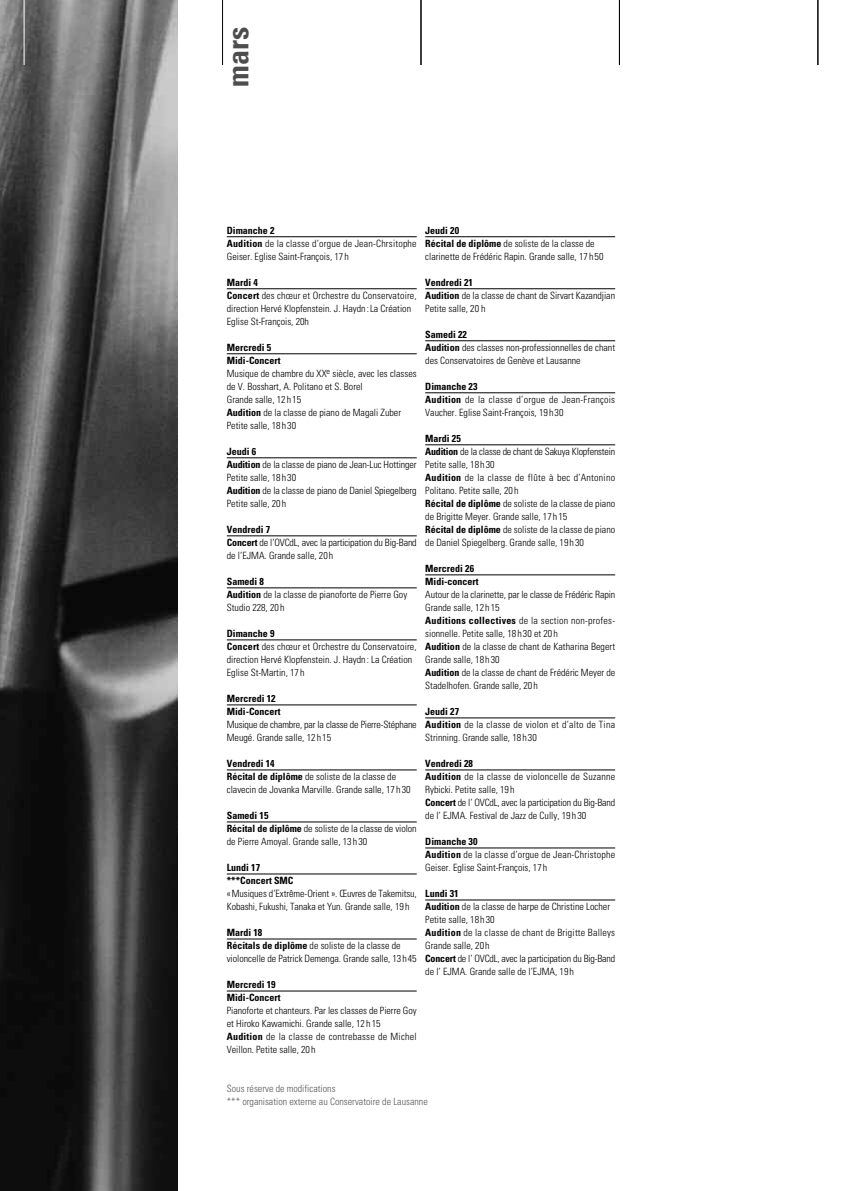
<style>
.page{position:relative;width:842px;height:1191px;background:#fff}
.page>*{position:absolute;margin:0;border:0;box-sizing:border-box;transform-origin:0 0}
.t1{font:700 condensed 30px "Univers LT";color:#4d4d4d}
.t2{font:300 condensed 10px/13px "Univers LT";color:#000}
.t3{font:300 condensed 10px/13px "Univers LT";letter-spacing:.02em;color:#000}
.t4{font:700 condensed 10px/13px "Univers LT";color:#000}
.t5{font:300 condensed 10px/13px "Univers LT";color:#595959}
.s1{font-weight:700}
</style>
<div class="page">
<hr style="left:222px;top:0;width:1px;height:65px;background:#000">
<img style="left:0;top:0;width:177px;height:1191px">
<hr style="left:227px;top:236px;width:190px;height:1px;background:#000">
<hr style="left:227px;top:288px;width:190px;height:1px;background:#000">
<hr style="left:227px;top:353px;width:190px;height:1px;background:#000">
<hr style="left:227px;top:457px;width:190px;height:1px;background:#000">
<hr style="left:227px;top:535px;width:190px;height:1px;background:#000">
<hr style="left:227px;top:587px;width:190px;height:1px;background:#000">
<hr style="left:227px;top:639px;width:190px;height:1px;background:#000">
<hr style="left:227px;top:704px;width:190px;height:1px;background:#000">
<hr style="left:227px;top:769px;width:190px;height:1px;background:#000">
<hr style="left:227px;top:821px;width:190px;height:1px;background:#000">
<hr style="left:227px;top:873px;width:190px;height:1px;background:#000">
<hr style="left:227px;top:938px;width:190px;height:1px;background:#000">
<hr style="left:227px;top:990px;width:190px;height:1px;background:#000">
<hr style="left:425px;top:236px;width:190px;height:1px;background:#000">
<hr style="left:425px;top:288px;width:190px;height:1px;background:#000">
<hr style="left:425px;top:340px;width:190px;height:1px;background:#000">
<hr style="left:425px;top:392px;width:190px;height:1px;background:#000">
<hr style="left:425px;top:444px;width:190px;height:1px;background:#000">
<hr style="left:425px;top:574px;width:190px;height:1px;background:#000">
<hr style="left:425px;top:717px;width:190px;height:1px;background:#000">
<hr style="left:425px;top:769px;width:190px;height:1px;background:#000">
<hr style="left:425px;top:847px;width:190px;height:1px;background:#000">
<hr style="left:425px;top:899px;width:190px;height:1px;background:#000">
<hr style="left:24px;top:0;width:1px;height:65px;background:#fff">
<hr style="left:619px;top:0;width:1px;height:65px;background:#000">
<hr style="left:421px;top:0;width:1px;height:65px;background:#000">
<hr style="left:818px;top:0;width:1px;height:65px;background:#000">
<h1 class="t1" style="left:227px;top:87px;width:61px;rotate:-90deg">mars</h1>
<p class="t3" style="left:227px;top:225px;width:191px"><span class="s1">Dimanche 2<br>Audition</span> de la classe d’orgue de Jean-Chrsitophe<br>Geiser. Eglise Saint-François, 17 h</p>
<p class="t2" style="left:227px;top:277px;width:191px"><span class="s1">Mardi 4<br>Concert</span> des chœur et Orchestre du Conservatoire, direction Hervé Klopfenstein. J. Haydn : La Création Eglise St-François, 20h</p>
<p class="t2" style="left:227px;top:342px;width:191px"><span class="s1">Mercredi 5<br>Midi-Concert<br></span>Musique de chambre du XX<sup>e</sup> siècle, avec les classes de V. Bosshart, A. Politano et S. Borel<br>Grande salle, 12 h 15<br><span class="s1">Audition</span> de la classe de piano de Magali Zuber<br>Petite salle, 18 h 30</p>
<p class="t2" style="left:227px;top:446px;width:191px"><span class="s1">Jeudi 6<br>Audition</span> de la classe de piano de Jean-Luc Hottinger<br>Petite salle, 18 h 30<br><span class="s1">Audition</span> de la classe de piano de Daniel Spiegelberg<br>Petite salle, 20 h</p>
<p class="t2" style="left:227px;top:524px;width:191px"><span class="s1">Vendredi 7<br>Concert</span> de l’OVCdL, avec la participation du Big-Band de l’EJMA. Grande salle, 20 h</p>
<p class="t2" style="left:227px;top:576px;width:182px"><span class="s1">Samedi 8<br>Audition</span> de la classe de pianoforte de Pierre Goy<br>Studio 228, 20 h</p>
<p class="t2" style="left:227px;top:628px;width:191px"><span class="s1">Dimanche 9<br>Concert</span> des chœur et Orchestre du Conservatoire, direction Hervé Klopfenstein. J. Haydn : La Création Eglise St-Martin, 17 h</p>
<p class="t4" style="left:227px;top:693px;width:55px">Mercredi 12<br>Midi-Concert</p>
<p class="t2" style="left:227px;top:719px;width:191px">Musique de chambre, par la classe de Pierre-Stéphane<br>Meugé. Grande salle, 12 h 15</p>
<p class="t2" style="left:227px;top:758px;width:185px"><span class="s1">Vendredi 14<br>Récital de diplôme</span> de soliste de la classe de clavecin de Jovanka Marville. Grande salle, 17 h 30</p>
<p class="t2" style="left:227px;top:810px;width:191px"><span class="s1">Samedi 15<br>Récital de diplôme</span> de soliste de la classe de violon de Pierre Amoyal. Grande salle, 13 h 30</p>
<p class="t4" style="left:227px;top:862px;width:68px">Lundi 17 ***Concert SMC</p>
<p class="t2" style="left:227px;top:888px;width:191px">«Musiques d’Extrême-Orient ». Œuvres de Takemitsu,<br>Kobashi, Fukushi, Tanaka et Yun. Grande salle, 19 h</p>
<p class="t2" style="left:227px;top:927px;width:191px"><span class="s1">Mardi 18<br>Récitals de diplôme</span> de soliste de la classe de violoncelle de Patrick Demenga. Grande salle, 13h45</p>
<p class="t4" style="left:227px;top:979px;width:55px">Mercredi 19<br>Midi-Concert</p>
<p class="t2" style="left:227px;top:1005px;width:191px">Pianoforte et chanteurs. Par les classes de Pierre Goy et Hiroko Kawamichi. Grande salle, 12 h 15<br><span class="s1">Audition</span> de la classe de contrebasse de Michel Veillon. Petite salle, 20 h</p>
<p class="t2" style="left:425px;top:225px;width:180px"><span class="s1">Jeudi 20<br>Récital de diplôme</span> de soliste de la classe de clarinette de Frédéric Rapin. Grande salle, 17 h 50</p>
<p class="t2" style="left:425px;top:277px;width:191px"><span class="s1">Vendredi 21<br>Audition</span> de la classe de chant de Sirvart Kazandjian<br>Petite salle, 20 h</p>
<p class="t2" style="left:425px;top:329px;width:191px"><span class="s1">Samedi 22<br>Audition</span> des classes non-professionnelles de chant des Conservatoires de Genève et Lausanne</p>
<p class="t2" style="left:425px;top:381px;width:191px"><span class="s1">Dimanche 23<br>Audition</span> de la classe d’orgue de Jean-François<br>Vaucher. Eglise Saint-François, 19 h 30</p>
<p class="t2" style="left:425px;top:433px;width:191px"><span class="s1">Mardi 25<br>Audition</span> de la classe de chant de Sakuya Klopfenstein Petite salle, 18 h 30<br><span class="s1">Audition</span> de la classe de flûte à bec d’Antonino Politano. Petite salle, 20 h<br><span class="s1">Récital de diplôme</span> de soliste de la classe de piano de Brigitte Meyer. Grande salle, 17 h 15<br><span class="s1">Récital de diplôme</span> de soliste de la classe de piano de Daniel Spiegelberg. Grande salle, 19 h 30</p>
<p class="t4" style="left:425px;top:563px;width:55px">Mercredi 26<br>Midi-concert</p>
<p class="t2" style="left:425px;top:589px;width:191px">Autour de la clarinette, par le classe de Frédéric Rapin Grande salle, 12 h 15<br><span class="s1">Auditions collectives</span> de la section non-profes&shy;sionnelle. Petite salle, 18 h 30 et 20h<br><span class="s1">Audition</span> de la classe de chant de Katharina Begert Grande salle, 18 h 30<br><span class="s1">Audition</span> de la classe de chant de Frédéric Meyer de Stadelhofen. Grande salle, 20 h</p>
<p class="t3" style="left:425px;top:706px;width:191px"><span class="s1">Jeudi 27<br>Audition</span> de la classe de violon et d’alto de Tina<br>Strinning. Grande salle, 18 h 30</p>
<p class="t2" style="left:425px;top:758px;width:191px"><span class="s1">Vendredi 28<br>Audition</span> de la classe de violoncelle de Suzanne Rybicki. Petite salle, 19 h<br><span class="s1">Concert</span> de l’ OVCdL, avec la participation du Big-Band de l’ EJMA. Festival de Jazz de Cully, 19h 30</p>
<p class="t3" style="left:425px;top:836px;width:191px"><span class="s1">Dimanche 30<br>Audition</span> de la classe d’orgue de Jean-Christophe<br>Geiser. Eglise Saint-François, 17 h</p>
<p class="t2" style="left:425px;top:888px;width:191px"><span class="s1">Lundi 31<br>Audition</span> de la classe de harpe de Christine Locher Petite salle, 18 h 30<br><span class="s1">Audition</span> de la classe de chant de Brigitte Balleys Grande salle, 20 h<br><span class="s1">Concert</span> de l’ OVCdL, avec la participation du Big-Band de l’ EJMA. Grande salle de l’EJMA, 19 h</p>
<p class="t5" style="left:227px;top:1083px;width:202px">Sous réserve de modifications<br>*** organisation externe au Conservatoire de Lausanne</p>
</div>
